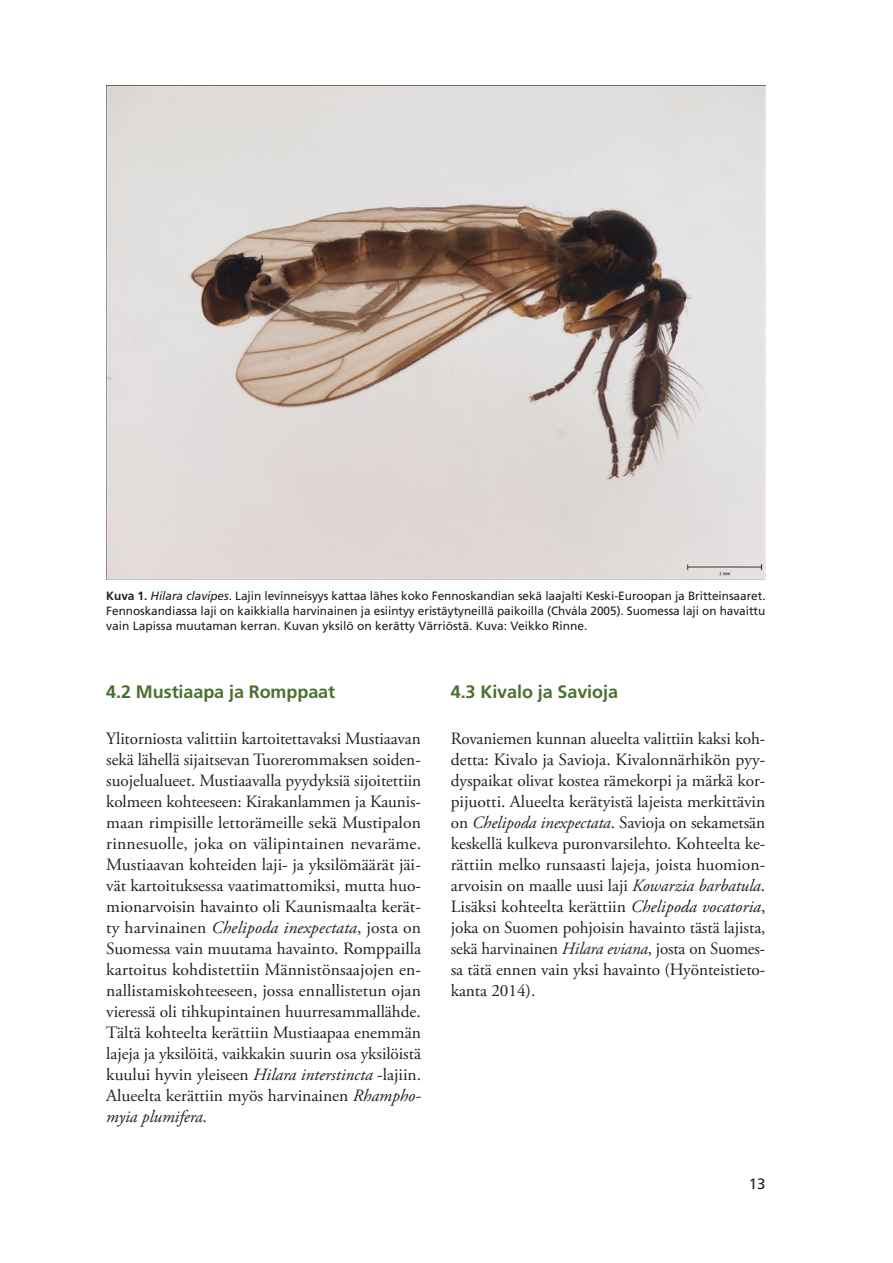
<style>
.page{position:relative;width:893px;height:1263px;background:#fff}
.page>*{position:absolute;margin:0;border:0;box-sizing:border-box;transform-origin:0 0}
.t1{font:700 18px "Frutiger LT";letter-spacing:-.005em;color:#4b7030}
.t2{font:17.25px/21px "Adobe Garamond Pro";letter-spacing:-.005em;color:#231f20;text-align:justify}
.t3{font:15px "Frutiger LT";color:#231f20}
.t4{font:12px/15px "Frutiger LT";color:#231f20;text-align:justify}
.s1{font-weight:700}
.s2{font-style:italic}
</style>
<div class="page">
<img style="left:106px;top:85px;width:659px;height:494px">
<p class="t4" style="left:106px;top:588px;width:661px"><span class="s1">Kuva 1.</span> <span class="s2">Hilara clavipes</span>. Lajin levinneisyys kattaa lähes koko Fennoskandian sekä laajalti Keski-Euroopan ja Britteinsaaret.<br>Fennoskandiassa laji on kaikkialla harvinainen ja esiintyy eristäytyneillä paikoilla (Chvála 2005). Suomessa laji on havaittu vain Lapissa muutaman kerran. Kuvan yksilö on kerätty Värriöstä. Kuva: Veikko Rinne.</p>
<p class="t1" style="left:106px;top:681px;width:230px">4.2 Mustiaapa ja Romppaat</p>
<p class="t2" style="left:106px;top:729px;width:316px">Ylitorniosta valittiin kartoitettavaksi Mustiaavan sekä lähellä sijaitsevan Tuorerommaksen soiden&shy;suojelualueet. Mustiaavalla pyydyksiä sijoitettiin kolmeen kohteeseen: Kirakanlammen ja Kaunis&shy;maan rimpisille lettorämeille sekä Mustipalon rinnesuolle, joka on välipintainen nevaräme.<br>Mustiaavan kohteiden laji- ja yksilömäärät jäi&shy;vät kartoituksessa vaatimattomiksi, mutta huo&shy;mionarvoisin havainto oli Kaunismaalta kerät&shy;ty harvinainen <span class="s2">Chelipoda inexpectata</span>, josta on Suomessa vain muutama havainto. Romppailla kartoitus kohdistettiin Männistönsaajojen en&shy;nallistamiskohteeseen, jossa ennallistetun ojan vieressä oli tihkupintainen huurresammallähde.<br>Tältä kohteelta kerättiin Mustiaapaa enemmän lajeja ja yksilöitä, vaikkakin suurin osa yksilöistä kuului hyvin yleiseen <span class="s2">Hilara interstincta</span> -lajiin.<br>Alueelta kerättiin myös harvinainen <span class="s2">Rhampho&shy;myia plumifera</span>.</p>
<p class="t1" style="left:451px;top:681px;width:169px">4.3 Kivalo ja Savioja</p>
<p class="t2" style="left:451px;top:729px;width:316px">Rovaniemen kunnan alueelta valittiin kaksi koh&shy;detta: Kivalo ja Savioja. Kivalonnärhikön pyy&shy;dyspaikat olivat kostea rämekorpi ja märkä kor&shy;pijuotti. Alueelta kerätyistä lajeista merkittävin on <span class="s2">Chelipoda inexpectata</span>. Savioja on sekametsän keskellä kulkeva puronvarsilehto. Kohteelta ke&shy;rättiin melko runsaasti lajeja, joista huomion&shy;arvoisin on maalle uusi laji <span class="s2">Kowarzia barbatula</span>.<br>Lisäksi kohteelta kerättiin <span class="s2">Chelipoda vocatoria</span>, joka on Suomen pohjoisin havainto tästä lajista, sekä harvinainen <span class="s2">Hilara eviana</span>, josta on Suomes&shy;sa tätä ennen vain yksi havainto (Hyönteistieto&shy;kanta 2014).</p>
<p class="t3" style="left:749px;top:1175px;width:18px">13</p>
</div>
